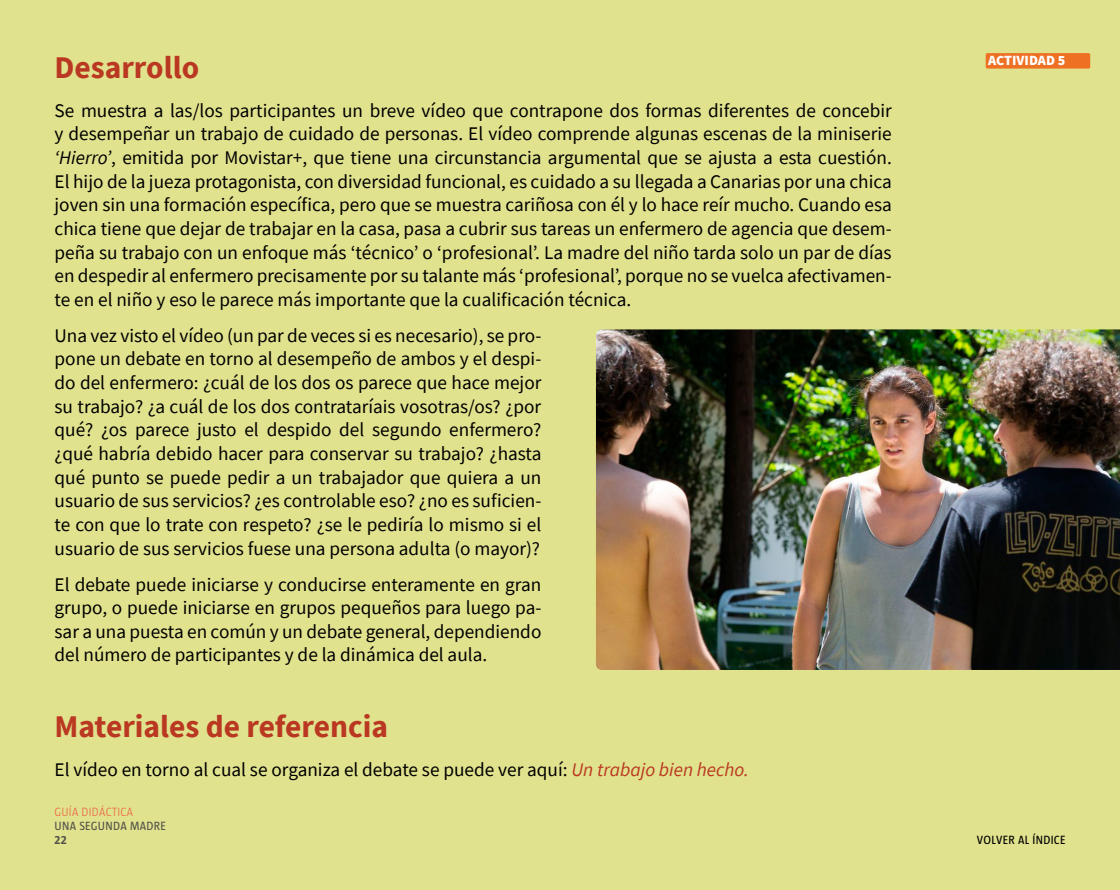
<style>
.page{position:relative;width:1120px;height:890px;background:#e1e28d}
.page>*{position:absolute;margin:0;border:0;box-sizing:border-box;transform-origin:0 0}
.t1{font:700 31.5px "Source Sans Pro";color:#ba3822}
.t2{font:19.25px/23.6px "Source Sans Pro";color:#000;text-align:justify}
.t3{font:900 14px "Source Sans Pro";color:#fff}
.t4{font:12.25px "Taz";letter-spacing:.025em;color:#54544b}
.t5{font:12.25px "Taz";letter-spacing:.025em;color:#000}
.t6{font:300 12.25px "Taz";letter-spacing:.025em;color:#eb5a41}
.t7{font:700 12.25px "Taz";color:#54544b}
.s1{font-style:italic}
.s2{font-style:italic;color:#ba3822}
</style>
<div class="page">
<div style="left:986px;top:53px;width:104px;height:16px;background:#ee7023;border-radius:2px"></div>
<img style="left:596px;top:329px;width:524px;height:341px">
<h1 class="t1" style="left:55px;top:46px;width:146px">Desarrollo</h1>
<p class="t2" style="left:55px;top:98px;width:839px">Se muestra a las/los participantes un breve vídeo que contrapone dos formas diferentes de concebir y desempeñar un trabajo de cuidado de personas. El vídeo comprende algunas escenas de la miniserie <span class="s1">‘Hierro’</span>, emitida por Movistar+, que tiene una circunstancia argumental que se ajusta a esta cuestión.<br>El hijo de la jueza protagonista, con diversidad funcional, es cuidado a su llegada a Canarias por una chica joven sin una formación específica, pero que se muestra cariñosa con él y lo hace reír mucho. Cuando esa chica tiene que dejar de trabajar en la casa, pasa a cubrir sus tareas un enfermero de agencia que desem&shy;peña su trabajo con un enfoque más ‘técnico’ o ‘profesional’. La madre del niño tarda solo un par de días en despedir al enfermero precisamente por su talante más ‘profesional’, porque no se vuelca afectivamen&shy;te en el niño y eso le parece más importante que la cualificación técnica.</p>
<p class="t2" style="left:55px;top:323px;width:488px">Una vez visto el vídeo (un par de veces si es necesario), se pro&shy;pone un debate en torno al desempeño de ambos y el despi&shy;do del enfermero: ¿cuál de los dos os parece que hace mejor su trabajo? ¿a cuál de los dos contrataríais vosotras/os? ¿por qué? ¿os parece justo el despido del segundo enfermero? ¿qué habría debido hacer para conservar su trabajo? ¿hasta qué punto se puede pedir a un trabajador que quiera a un usuario de sus servicios? ¿es controlable eso? ¿no es suficien&shy;te con que lo trate con respeto? ¿se le pediría lo mismo si el usuario de sus servicios fuese una persona adulta (o mayor)?</p>
<p class="t2" style="left:55px;top:572px;width:488px">El debate puede iniciarse y conducirse enteramente en gran grupo, o puede iniciarse en grupos pequeños para luego pa&shy;sar a una puesta en común y un debate general, dependiendo del número de participantes y de la dinámica del aula.</p>
<h1 class="t1" style="left:55px;top:705px;width:335px">Materiales de referencia</h1>
<p class="t2" style="left:55px;top:757px;width:696px">El vídeo en torno al cual se organiza el debate se puede ver aquí: <span class="s2">Un trabajo bien hecho.</span></p>
<p class="t6" style="left:55px;top:805px;width:80px">GUÍA DIDÁCTICA</p>
<p class="t4" style="left:55px;top:819px;width:113px">UNA SEGUNDA MADRE</p>
<p class="t7" style="left:55px;top:833px;width:14px">22</p>
<p class="t3" style="left:988px;top:51px;width:17px">ACTIVIDAD</p>
<p class="t3" style="left:1058px;top:51px;width:9px">5</p>
<p class="t5" style="left:977px;top:833px;width:90px">VOLVER AL ÍNDICE</p>
</div>
